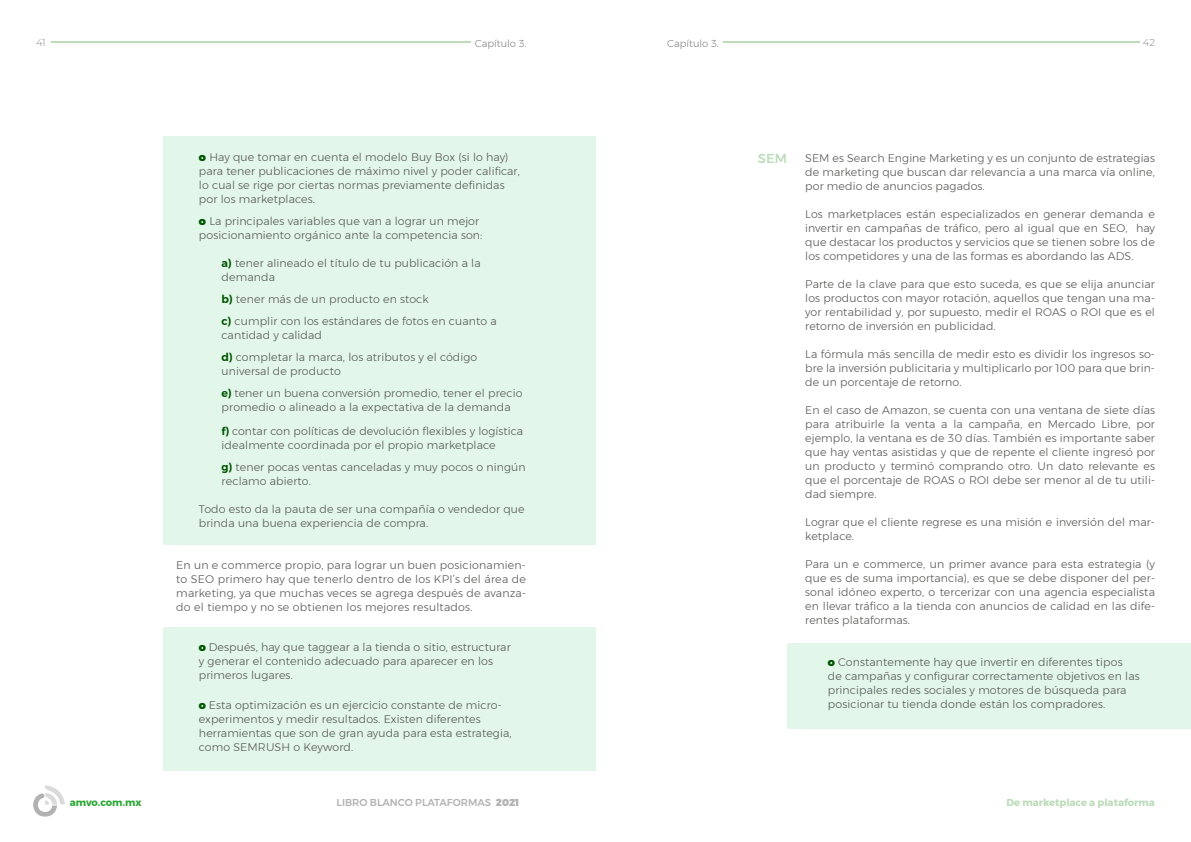
<style>
.page{position:relative;width:1191px;height:842px;background:#fff}
.page>*{position:absolute;margin:0;border:0;box-sizing:border-box;transform-origin:0 0}
.t1{font:500 13px "Montserrat";color:#bcdcba}
.t2{font:300 11px/14px "Montserrat";letter-spacing:.01em;color:#575756}
.t3{font:500 10px "Montserrat";color:#b3b2b2}
.t4{font:700 10px "Montserrat";color:#bcdcba}
.t5{font:300 10px "Montserrat";color:#878787}
.t6{font:700 10px "Montserrat";letter-spacing:-.005em;color:#2ea836}
.t7{font:300 10px "Montserrat Alternates";color:#878787}
.s1{font-weight:900;color:#050}
.s2{font-weight:600;color:#050}
.s3{font-weight:900}
</style>
<div class="page">
<hr style="left:52px;top:42px;width:419px;height:1px;background:#bcdcba">
<hr style="left:723px;top:42px;width:416px;height:1px;background:#bcdcba">
<svg style="left:33px;top:785px;width:32px;height:32px"></svg>
<div style="left:163px;top:627px;width:433px;height:143px;background:#e2f6ea"></div>
<div style="left:163px;top:136px;width:433px;height:409px;background:#e2f6ea"></div>
<div style="left:787px;top:643px;width:404px;height:86px;background:#e2f6ea"></div>
<p class="t7" style="left:36px;top:35px;width:11px">41</p>
<p class="t7" style="left:1142px;top:35px;width:14px">42</p>
<p class="t5" style="left:475px;top:35px;width:53px">Capítulo 3.</p>
<p class="t5" style="left:667px;top:35px;width:53px">Capítulo 3.</p>
<p class="t2" style="left:199px;top:150px;width:322px"><span class="s1">o</span> Hay que tomar en cuenta el modelo Buy Box (si lo hay) para tener publicaciones de máximo nivel y poder calificar, lo cual se rige por ciertas normas previamente definidas por los marketplaces.</p>
<p class="t2" style="left:199px;top:214px;width:285px"><span class="s1">o</span> La principales variables que van a lograr un mejor posicionamiento orgánico ante la competencia son:</p>
<p class="t2" style="left:222px;top:256px;width:260px"><span class="s2">a)</span> tener alineado el título de tu publicación a la demanda</p>
<p class="t2" style="left:222px;top:288px;width:277px;line-height:22px"><span class="s2">b)</span> tener más de un producto en stock<br><span class="s2">c)</span> cumplir con los estándares de fotos en cuanto a</p>
<p class="t2" style="left:222px;top:324px;width:257px;line-height:22px">cantidad y calidad<br><span class="s2">d)</span> completar la marca, los atributos y el código</p>
<p class="t2" style="left:222px;top:360px;width:302px;line-height:22px">universal de producto<br><span class="s2">e)</span> tener un buena conversión promedio, tener el precio</p>
<p class="t2" style="left:222px;top:395px;width:303px;line-height:23.6px">promedio o alineado a la expectativa de la demanda<br><span class="s2">f)</span> contar con políticas de devolución flexibles y logística</p>
<p class="t2" style="left:222px;top:433px;width:305px;line-height:22px">idealmente coordinada por el propio marketplace<br><span class="s2">g)</span> tener pocas ventas canceladas y muy pocos o ningún</p>
<p class="t2" style="left:222px;top:473px;width:91px">reclamo abierto.</p>
<p class="t2" style="left:199px;top:501px;width:327px">Todo esto da la pauta de ser una compañía o vendedor que brinda una buena experiencia de compra.</p>
<p class="t2" style="left:176px;top:557px;width:351px;text-align:justify">En un e commerce propio, para lograr un buen posicionamien&shy;to SEO primero hay que tenerlo dentro de los KPI’s del área de marketing, ya que muchas veces se agrega después de avanza&shy;do el tiempo y no se obtienen los mejores resultados.</p>
<p class="t2" style="left:199px;top:640px;width:313px"><span class="s1">o</span> Después, hay que taggear a la tienda o sitio, estructurar y generar el contenido adecuado para aparecer en los primeros lugares.</p>
<p class="t2" style="left:199px;top:698px;width:314px"><span class="s1">o</span> Esta optimización es un ejercicio constante de micro&shy;experimentos y medir resultados. Existen diferentes herramientas que son de gran ayuda para esta estrategia, como SEMRUSH o Keyword.</p>
<p class="t1" style="left:758px;top:148px;width:30px">SEM</p>
<p class="t2" style="left:805px;top:151px;width:351px;text-align:justify">SEM es Search Engine Marketing y es un conjunto de estrategias de marketing que buscan dar relevancia a una marca vía online, por medio de anuncios pagados.</p>
<p class="t2" style="left:805px;top:207px;width:351px;text-align:justify">Los marketplaces están especializados en generar demanda e invertir en campañas de tráfico, pero al igual que en SEO, hay que destacar los productos y servicios que se tienen sobre los de los competidores y una de las formas es abordando las ADS.</p>
<p class="t2" style="left:805px;top:277px;width:351px;text-align:justify">Parte de la clave para que esto suceda, es que se elija anunciar los productos con mayor rotación, aquellos que tengan una ma&shy;yor rentabilidad y, por supuesto, medir el ROAS o ROI que es el retorno de inversión en publicidad.</p>
<p class="t2" style="left:805px;top:347px;width:351px;text-align:justify">La fórmula más sencilla de medir esto es dividir los ingresos so&shy;bre la inversión publicitaria y multiplicarlo por 100 para que brin&shy;de un porcentaje de retorno.</p>
<p class="t2" style="left:805px;top:403px;width:351px;text-align:justify">En el caso de Amazon, se cuenta con una ventana de siete días para atribuirle la venta a la campaña, en Mercado Libre, por ejemplo, la ventana es de 30 días. También es importante saber que hay ventas asistidas y que de repente el cliente ingresó por un producto y terminó comprando otro. Un dato relevante es que el porcentaje de ROAS o ROI debe ser menor al de tu utili&shy;dad siempre.</p>
<p class="t2" style="left:805px;top:515px;width:351px">Lograr que el cliente regrese es una misión e inversión del mar&shy;ketplace.</p>
<p class="t2" style="left:805px;top:557px;width:351px;text-align:justify">Para un e commerce, un primer avance para esta estrategia (y que es de suma importancia), es que se debe disponer del per&shy;sonal idóneo experto, o tercerizar con una agencia especialista en llevar tráfico a la tienda con anuncios de calidad en las dife&shy;rentes plataformas.</p>
<p class="t2" style="left:828px;top:655px;width:313px"><span class="s1">o</span> Constantemente hay que invertir en diferentes tipos<br>de campañas y configurar correctamente objetivos en las principales redes sociales y motores de búsqueda para posicionar tu tienda donde están los compradores.</p>
<p class="t6" style="left:70px;top:795px;width:73px">amvo.com.mx</p>
<p class="t3" style="left:336px;top:795px;width:184px">LIBRO BLANCO PLATAFORMAS <span class="s3">2021</span></p>
<p class="t4" style="left:1006px;top:795px;width:150px">De marketplace a plataforma</p>
</div>
